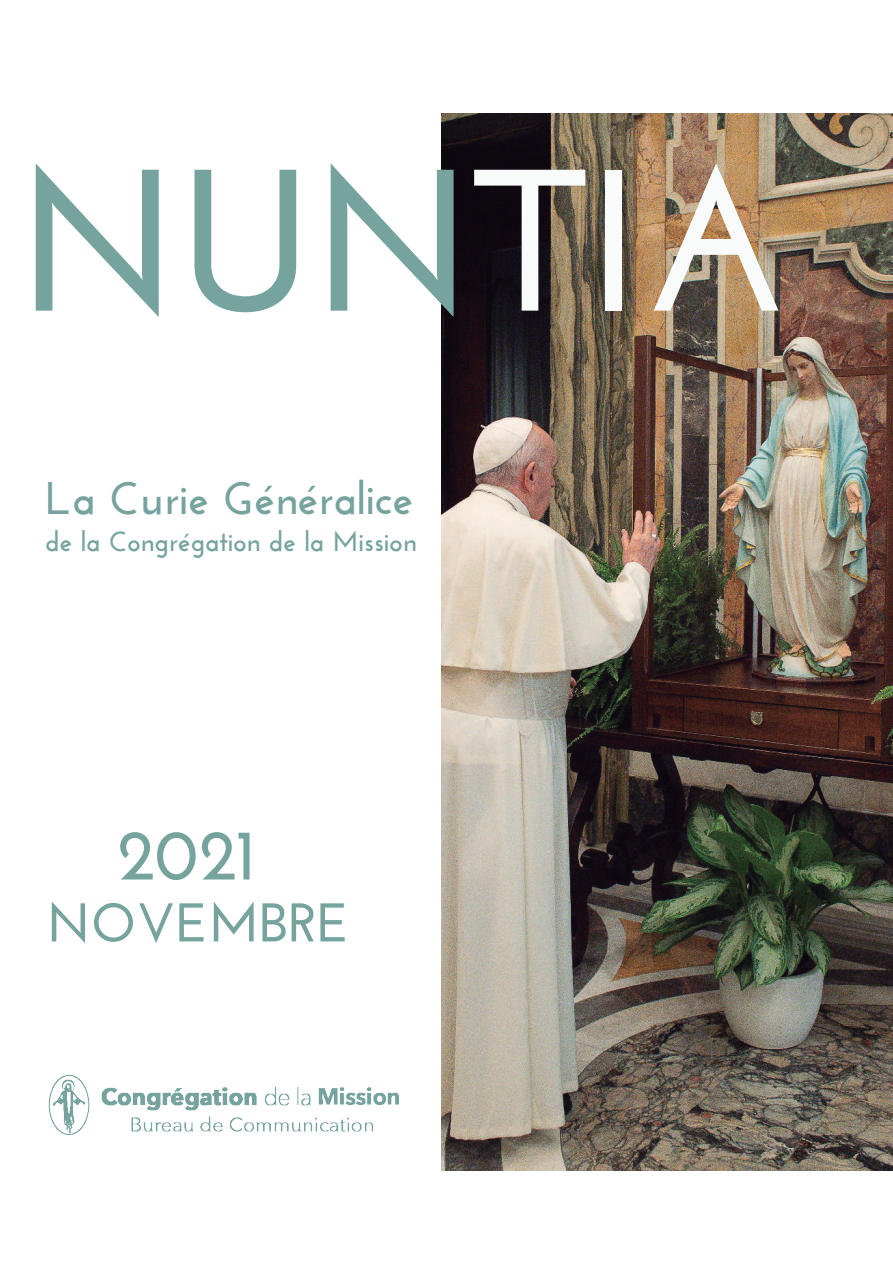
<style>
.page{position:relative;width:893px;height:1263px;background:#fff}
.page>*{position:absolute;margin:0;border:0;box-sizing:border-box;transform-origin:0 0}
.t1{font:700 201.3px "Josefin Sans";color:#76a39e}
.t2{font:700 72px "Josefin Sans";color:#76a39e}
.t3{font:700 54.45px "Josefin Sans";color:#76a39e}
.t4{font:700 45.75px "Josefin Sans";color:#76a39e}
.t5{font:700 27.9px "Josefin Sans";color:#76a39e}
.s1{color:#f8fbf9}
</style>
<div class="page">
<img style="left:442px;top:114px;width:451px;height:1056px">
<img style="left:48px;top:1074px;width:351px;height:61px">
<h1 class="t1" style="left:16px;top:123px;width:776px">NUN<span class="s1">TIA</span></h1>
<h3 class="t4" style="left:45px;top:472px;width:370px">La Curie Généralice</h3>
<p class="t5" style="left:45px;top:525px;width:373px">de la Congrégation de la Mission</p>
<h2 class="t2" style="left:117px;top:812px;width:140px">2021</h2>
<h3 class="t3" style="left:46px;top:891px;width:304px">NOVEMBRE</h3>
</div>
